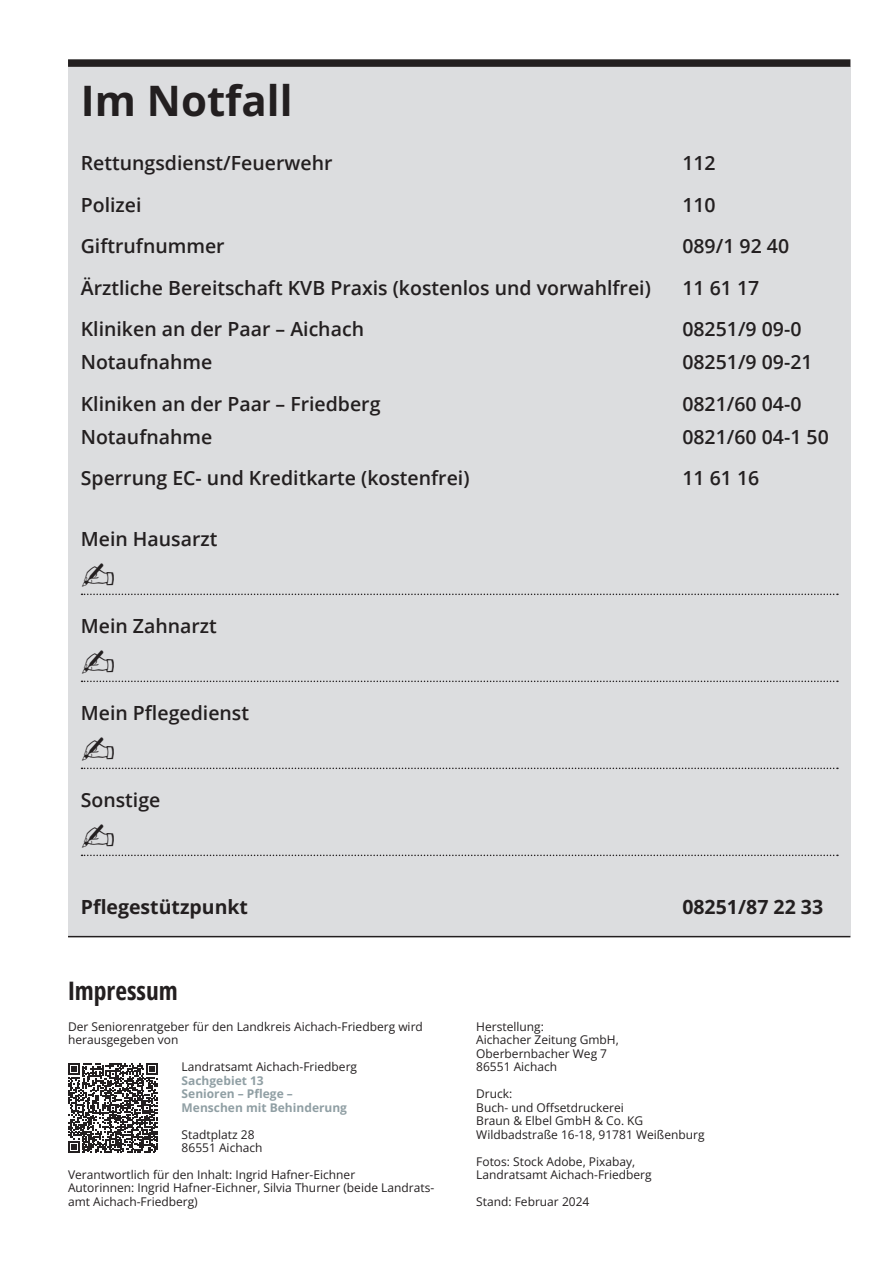
<style>
.page{position:relative;width:893px;height:1263px;background:#fff}
.page>*{position:absolute;margin:0;border:0;box-sizing:border-box;transform-origin:0 0}
._01_Überschrift_28_Punkt{font:700 42px "Open Sans";color:#231f20}
._30_Kasten_Überschrift_17_Punkt{font:700 25.5px "Open Sans Condensed";color:#231f20}
._01_Überschrift_28_Punkt-2{font:600 19.5px "Open Sans";color:#231f20}
._01_Überschrift_28_Punkt-3{font:700 19.5px "Open Sans";color:#231f20}
._31_Kasten_Grundtext{font:12px/13.5px "Open Sans";color:#231f20}
._13_Grundtext_Überschrift_Farbe{font:700 12px/13.5px "Open Sans";color:#909fa4}
</style>
<div class="page">
<div style="left:68px;top:67px;width:782px;height:869px;background:#dcdddf"></div>
<svg style="left:82px;top:594px;width:756px;height:1px"></svg>
<svg style="left:82px;top:681px;width:756px;height:1px"></svg>
<svg style="left:82px;top:768px;width:756px;height:1px"></svg>
<svg style="left:82px;top:855px;width:756px;height:1px"></svg>
<div style="left:68px;top:59px;width:782px;height:8px;background:#231f20"></div>
<hr style="left:68px;top:936px;width:782px;height:1px;background:#231f20">
<svg style="left:68px;top:1063px;width:90px;height:90px"></svg>
<p class="_01_Überschrift_28_Punkt" style="left:81px;top:72px;width:213px">Im Notfall</p>
<p class="_01_Überschrift_28_Punkt-2" style="left:81px;top:150px;width:253px">Rettungsdienst/Feuerwehr</p>
<p class="_01_Überschrift_28_Punkt-2" style="left:682px;top:150px;width:35px">112</p>
<p class="_01_Überschrift_28_Punkt-2" style="left:81px;top:191px;width:62px">Polizei</p>
<p class="_01_Überschrift_28_Punkt-2" style="left:682px;top:191px;width:35px">110</p>
<p class="_01_Überschrift_28_Punkt-2" style="left:81px;top:233px;width:145px">Giftrufnummer</p>
<p class="_01_Überschrift_28_Punkt-2" style="left:682px;top:233px;width:108px">089/1 92 40</p>
<p class="_01_Überschrift_28_Punkt-2" style="left:81px;top:274px;width:572px">Ärztliche Bereitschaft KVB Praxis (kostenlos und vorwahlfrei)</p>
<p class="_01_Überschrift_28_Punkt-2" style="left:682px;top:274px;width:78px">11 61 17</p>
<p class="_01_Überschrift_28_Punkt-2" style="left:81px;top:316px;width:285px">Kliniken an der Paar – Aichach</p>
<p class="_01_Überschrift_28_Punkt-2" style="left:682px;top:316px;width:121px">08251/9 09-0</p>
<p class="_01_Überschrift_28_Punkt-2" style="left:81px;top:349px;width:133px">Notaufnahme</p>
<p class="_01_Überschrift_28_Punkt-2" style="left:682px;top:349px;width:132px">08251/9 09-21</p>
<p class="_01_Überschrift_28_Punkt-2" style="left:81px;top:390px;width:301px">Kliniken an der Paar – Friedberg</p>
<p class="_01_Überschrift_28_Punkt-2" style="left:682px;top:390px;width:121px">0821/60 04-0</p>
<p class="_01_Überschrift_28_Punkt-2" style="left:81px;top:423px;width:133px">Notaufnahme</p>
<p class="_01_Überschrift_28_Punkt-2" style="left:682px;top:423px;width:148px">0821/60 04-1 50</p>
<p class="_01_Überschrift_28_Punkt-2" style="left:81px;top:465px;width:390px">Sperrung EC- und Kreditkarte (kostenfrei)</p>
<p class="_01_Überschrift_28_Punkt-2" style="left:682px;top:465px;width:78px">11 61 16</p>
<p class="_01_Überschrift_28_Punkt-2" style="left:81px;top:525px;width:138px">Mein Hausarzt</p>
<p class="_01_Überschrift_28_Punkt-2" style="left:81px;top:612px;width:138px">Mein Zahnarzt</p>
<p class="_01_Überschrift_28_Punkt-2" style="left:81px;top:699px;width:170px">Mein Pflegedienst</p>
<p class="_01_Überschrift_28_Punkt-2" style="left:81px;top:786px;width:81px">Sonstige</p>
<p class="_01_Überschrift_28_Punkt-3" style="left:81px;top:894px;width:169px">Pflegestützpunkt</p>
<p class="_01_Überschrift_28_Punkt-3" style="left:682px;top:894px;width:142px">08251/87 22 33</p>
<p class="_30_Kasten_Überschrift_17_Punkt" style="left:68px;top:973px;width:111px">Impressum</p>
<p class="_31_Kasten_Grundtext" style="left:68px;top:1019px;width:356px">Der Seniorenratgeber für den Landkreis Aichach-Friedberg wird herausgegeben von</p>
<p class="_31_Kasten_Grundtext" style="left:182px;top:1060px;width:177px">Landratsamt Aichach-Friedberg</p>
<p class="_13_Grundtext_Überschrift_Farbe" style="left:182px;top:1073px;width:167px">Sachgebiet 13<br>Senioren – Pflege –<br>Menschen mit Behinderung</p>
<p class="_31_Kasten_Grundtext" style="left:182px;top:1127px;width:82px">Stadtplatz 28<br>86551 Aichach</p>
<p class="_31_Kasten_Grundtext" style="left:68px;top:1167px;width:289px">Verantwortlich für den Inhalt: Ingrid Hafner-Eichner</p>
<p class="_31_Kasten_Grundtext" style="left:68px;top:1181px;width:368px">Autorinnen: Ingrid Hafner-Eichner, Silvia Thurner (beide Landrats&shy;amt Aichach-Friedberg)</p>
<p class="_31_Kasten_Grundtext" style="left:476px;top:1019px;width:144px">Herstellung:<br>Aichacher Zeitung GmbH,<br>Oberbernbacher Weg 7<br>86551 Aichach</p>
<p class="_31_Kasten_Grundtext" style="left:476px;top:1087px;width:230px">Druck:<br>Buch- und Offsetdruckerei<br>Braun &amp; Elbel GmbH &amp; Co. KG<br>Wildbadstraße 16-18, 91781 Weißenburg</p>
<p class="_31_Kasten_Grundtext" style="left:476px;top:1154px;width:177px">Fotos: Stock Adobe, Pixabay,<br>Landratsamt Aichach-Friedberg</p>
<p class="_31_Kasten_Grundtext" style="left:476px;top:1195px;width:115px">Stand: Februar 2024</p>
</div>
